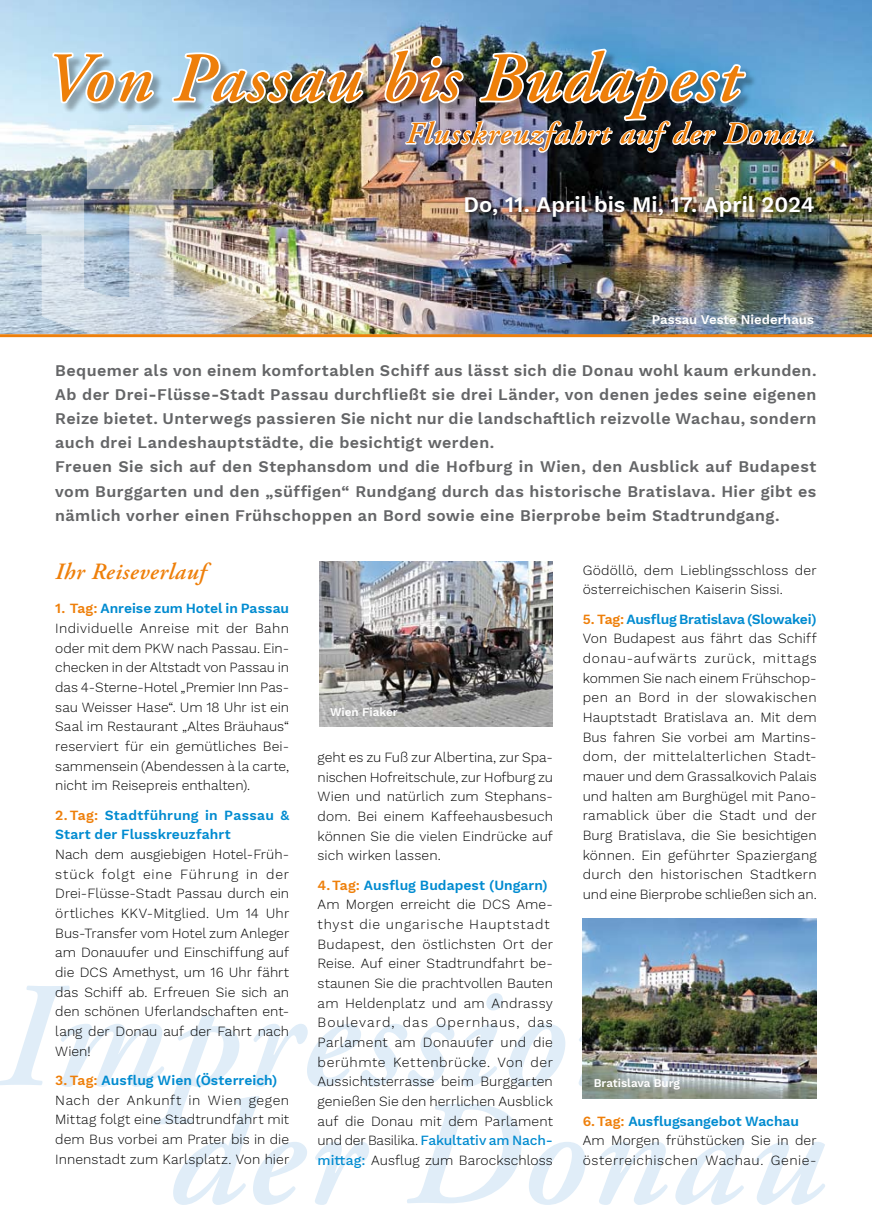
<style>
.page{position:relative;width:872px;height:1221px;background:#fff}
.page>*{position:absolute;margin:0;border:0;box-sizing:border-box;transform-origin:0 0}
.t1{font:italic 600 69.9px "Adobe Garamond Pro";letter-spacing:.025em;color:#ee7f0a}
.t2{font:italic 600 30.6px "Adobe Garamond Pro";letter-spacing:.05em;color:#ee7f0a}
.t3{font:italic 600 23.25px "Adobe Garamond Pro";letter-spacing:.025em;color:#ee7f0a}
.t4{font:600 21.9px "Work Sans";color:#fff}
.t5{font:600 16.05px/24px "Work Sans";letter-spacing:.025em;color:#646567}
.t6{font:300 13.8px/19.6px "Work Sans";letter-spacing:.01em;color:#000;text-align:justify}
.t7{font:300 13.8px/19.6px "Work Sans";letter-spacing:.03em;color:#000}
.t8{font:600 13.8px/19.6px "Work Sans";letter-spacing:.015em;color:#008bd0}
.t9{font:600 13.05px "Work Sans";color:#fff}
.t10{font:600 11.7px "Work Sans";color:#fff}
.s1{font-weight:600;color:#ee7f0a}
.s2{font-weight:600;color:#008bd0}
.s3{color:#ee7f0a}
.s4{font-weight:500;color:#008bd0}
</style>
<div class="page">
<svg style="left:173px;top:1095px;width:652px;height:109px"></svg>
<svg style="left:0;top:985px;width:788px;height:139px"></svg>
<img style="left:0;top:0;width:872px;height:334px">
<div style="left:462px;top:192px;width:410px;height:54px;background:#000;opacity:.71"></div>
<div style="left:54px;top:51px;width:818px;height:114px;background:#000;opacity:.3"></div>
<svg style="left:52px;top:50px;width:104px;height:55px"></svg>
<img style="left:170px;top:50px;width:195px;height:55px">
<div style="left:403px;top:119px;width:469px;height:61px;background:#000;opacity:.3"></div>
<img style="left:383px;top:47px;width:432px;height:110px">
<img style="left:319px;top:561px;width:234px;height:165px">
<img style="left:21px;top:125px;width:250px;height:213px">
<hr style="left:0;top:334px;width:872px;height:3px;background:#ee7f0a">
<img style="left:583px;top:918px;width:233px;height:180px">
<h1 class="t1" style="left:45px;top:38px;width:696px">Von Passau bis Budapest</h1>
<h2 class="t2" style="left:406px;top:116px;width:408px">Flusskreuzfahrt auf der Donau</h2>
<h3 class="t4" style="left:463px;top:191px;width:353px">Do, 11. April bis Mi, 17. April 2024</h3>
<p class="t9" style="left:652px;top:311px;width:164px">Passau Veste Niederhaus</p>
<p class="t5" style="left:55px;top:359px;width:762px">Bequemer als von einem komfortablen Schiff aus lässt sich die Donau wohl kaum erkunden.<br>Ab der Drei-Flüsse-Stadt Passau durchfließt sie drei Länder, von denen jedes seine eigenen Reize bietet. Unterwegs passieren Sie nicht nur die landschaftlich reizvolle Wachau, sondern auch drei Landeshauptstädte, die besichtigt werden.<br>Freuen Sie sich auf den Stephansdom und die Hofburg in Wien, den Ausblick auf Budapest vom Burggarten und den „süffigen“ Rundgang durch das historische Bratislava. Hier gibt es nämlich vorher einen Frühschoppen an Bord sowie eine Bierprobe beim Stadtrundgang.</p>
<h3 class="t3" style="left:55px;top:558px;width:152px">Ihr Reiseverlauf</h3>
<p class="t6" style="left:55px;top:599px;width:235px"><span class="s1">1. Tag:</span> <span class="s2">Anreise zum Hotel in Passau </span>Individuelle Anreise mit der Bahn oder mit dem PKW nach Passau. Ein&shy;checken in der Altstadt von Passau in das 4-Sterne-Hotel „Premier Inn Pas&shy;sau Weisser Hase“. Um 18 Uhr ist ein Saal im Restaurant „Altes Bräuhaus“ reserviert für ein gemütliches Bei&shy;sammensein (Abendessen à la carte, nicht im Reisepreis enthalten).</p>
<p class="t8" style="left:55px;top:805px;width:235px"><span class="s3">2.Tag:</span> Stadtführung in Passau &amp;<br>Start der Flusskreuzfahrt</p>
<p class="t6" style="left:55px;top:845px;width:235px">Nach dem ausgiebigen Hotel-Früh&shy;stück folgt eine Führung in der Drei-Flüsse-Stadt Passau durch ein örtliches KKV-Mitglied. Um 14 Uhr Bus-Transfer vom Hotel zum Anleger am Donauufer und Einschiffung auf die DCS Amethyst, um 16 Uhr fährt das Schiff ab. Erfreuen Sie sich an den schönen Uferlandschaften ent&shy;lang der Donau auf der Fahrt nach Wien!</p>
<p class="t6" style="left:55px;top:1071px;width:235px;text-align:left"><span class="s1">3. Tag:</span> <span class="s2">Ausflug Wien (Österreich)<br></span>Nach der Ankunft in Wien gegen Mittag folgt eine Stadtrundfahrt mit dem Bus vorbei am Prater bis in die Innenstadt zum Karlsplatz. Von hier</p>
<p class="t10" style="left:330px;top:705px;width:69px">Wien Fiaker</p>
<p class="t6" style="left:317px;top:748px;width:237px">geht es zu Fuß zur Albertina, zur Spa&shy;nischen Hofreitschule, zur Hofburg zu Wien und natürlich zum Stephans&shy;dom. Bei einem Kaffeehausbesuch können Sie die vielen Eindrücke auf sich wirken lassen.</p>
<p class="t6" style="left:317px;top:875px;width:237px;text-align:left"><span class="s1">4.Tag:</span> <span class="s2">Ausflug Budapest (Ungarn)<br></span>Am Morgen erreicht die DCS Ame&shy;thyst die ungarische Hauptstadt Budapest, den östlichsten Ort der Reise. Auf einer Stadtrundfahrt be&shy;staunen Sie die prachtvollen Bauten am Heldenplatz und am Andrassy Boulevard, das Opernhaus, das Parlament am Donauufer und die berühmte Kettenbrücke. Von der Aussichtsterrasse beim Burggarten genießen Sie den herrlichen Ausblick auf die Donau mit dem Parlament und der Basilika. <span class="s4">Fakultativ am Nach&shy;mittag:</span> Ausflug zum Barockschloss</p>
<p class="t6" style="left:583px;top:560px;width:235px">Gödöllö, dem Lieblingsschloss der österreichischen Kaiserin Sissi.</p>
<p class="t6" style="left:583px;top:610px;width:235px"><span class="s1">5. Tag:</span> <span class="s2">Ausflug Bratislava (Slowakei)<br></span>Von Budapest aus fährt das Schiff donau-aufwärts zurück, mittags kommen Sie nach einem Frühschop&shy;pen an Bord in der slowakischen Hauptstadt Bratislava an. Mit dem Bus fahren Sie vorbei am Martins&shy;dom, der mittelalterlichen Stadt&shy;mauer und dem Grassalkovich Palais und halten am Burghügel mit Pano&shy;ramablick über die Stadt und der Burg Bratislava, die Sie besichtigen können. Ein geführter Spaziergang durch den historischen Stadtkern und eine Bierprobe schließen sich an.</p>
<p class="t10" style="left:594px;top:1075px;width:88px">Bratislava Burg</p>
<p class="t7" style="left:583px;top:1111px;width:235px"><span class="s1">6. Tag:</span> <span class="s2">Ausflugsangebot Wachau<br></span>Am Morgen frühstücken Sie in der österreichischen Wachau. Genie-</p>
</div>
